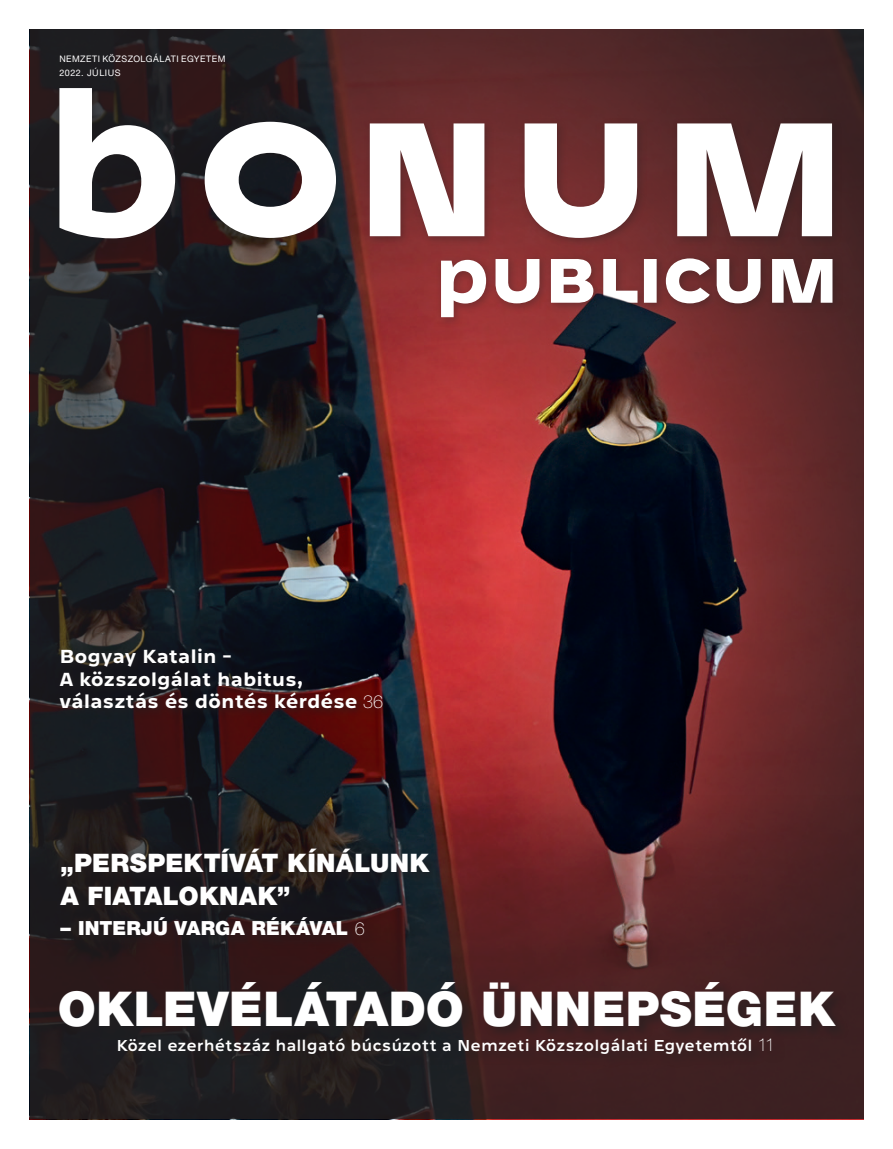
<style>
.page{position:relative;width:893px;height:1149px;background:#fff}
.page>*{position:absolute;margin:0;border:0;box-sizing:border-box;transform-origin:0 0}
.t1{font:900 48px "Helvetica Neue LT Pro";letter-spacing:.01em;color:#fff}
.t2{font:900 25.5px/33px "Helvetica Neue LT Pro";letter-spacing:.01em;color:#fff}
.t3{font:700 19.5px/22.5px "Westeinde Caption";letter-spacing:-.01em;color:#fff}
.t4{font:900 19.5px "Helvetica Neue LT Pro";letter-spacing:.01em;color:#fff}
.t5{font:16.5px "Westeinde Caption";color:#fff}
.t6{font:9px "Helvetica Neue LT Pro";letter-spacing:.055em;color:#fff}
.s1{font-family:"Helvetica Neue LT Pro";font-weight:100;font-size:18px}
.s2{font-size:21px}
.s3{font-weight:100;font-size:18px}
</style>
<div class="page">
<svg style="left:30px;top:30px;width:833px;height:200px;background:#3c2224"></svg>
<div style="left:54px;top:82px;width:789px;height:166px;background:#231f20;opacity:.35"></div>
<svg style="left:59px;top:88px;width:773px;height:142px"></svg>
<img style="left:30px;top:230px;width:833px;height:888px">
<div style="left:55px;top:644px;width:338px;height:75px;background:#231f20;opacity:.7"></div>
<div style="left:59px;top:846px;width:383px;height:102px;background:#231f20;opacity:.6"></div>
<div style="left:57px;top:979px;width:792px;height:89px;background:#231f20;opacity:.6"></div>
<p class="t6" style="left:59px;top:54px;width:168px">NEMZETI KÖZSZOLGÁLATI EGYETEM</p>
<p class="t6" style="left:59px;top:67px;width:63px">2022. JÚLIUS</p>
<p class="t3" style="left:59px;top:643px;width:325px">Bogyay Katalin -<br>A közszolgálat habitus, választás és döntés kérdése <span class="s1">36</span></p>
<p class="t2" style="left:61px;top:845px;width:370px">„PERSPEKTÍVÁT KÍNÁLUNK<br>A FIATALOKNAK”</p>
<p class="t4" style="left:61px;top:916px;width:306px"><span class="s2">–</span> INTERJÚ VARGA RÉKÁVAL <span class="s3">6</span></p>
<p class="t1" style="left:58px;top:979px;width:779px">OKLEVÉLÁTADÓ ÜNNEPSÉGEK</p>
<p class="t5" style="left:116px;top:1032px;width:660px">Közel ezerhétszáz hallgató búcsúzott a Nemzeti Közszolgálati Egyetemtől <span class="s1">11</span></p>
</div>
